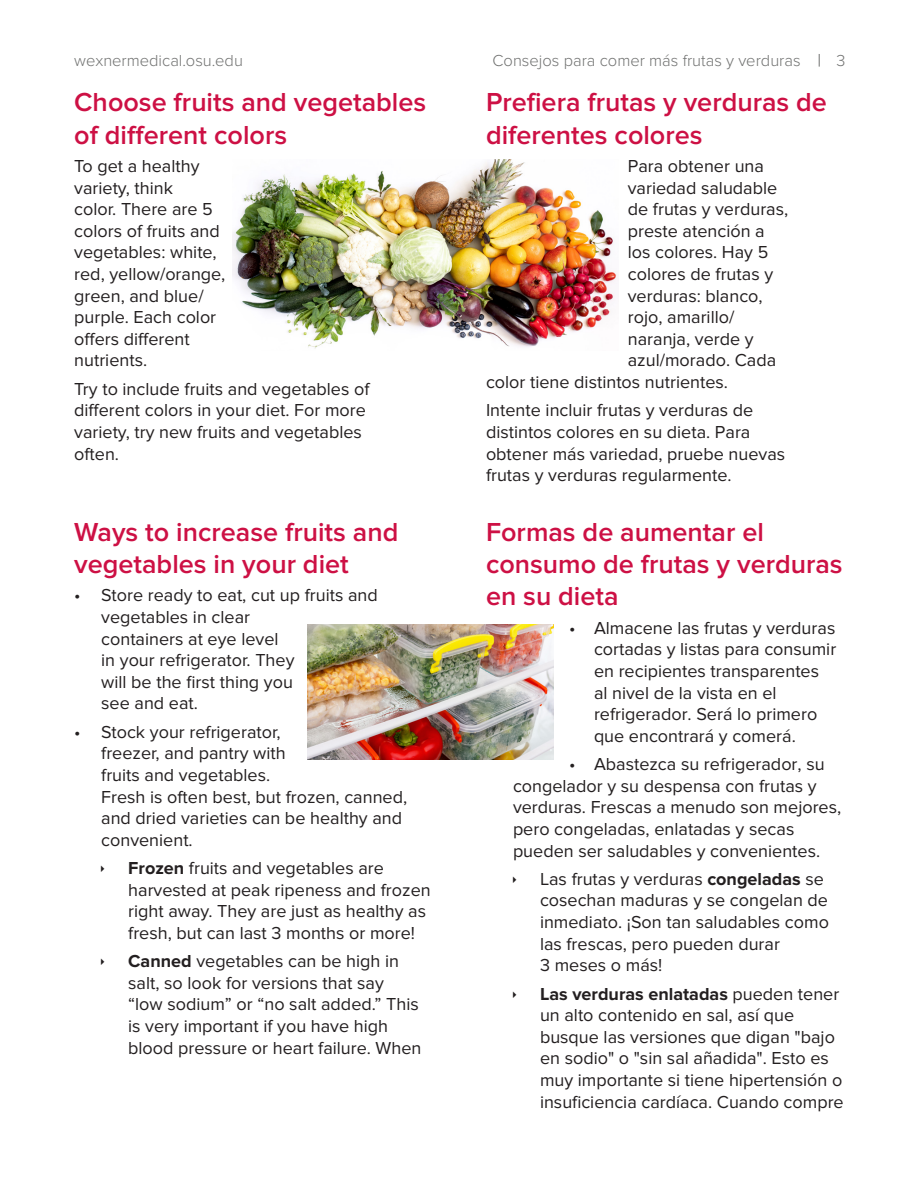
<style>
.page{position:relative;width:918px;height:1188px;background:#fff}
.page>*{position:absolute;margin:0;border:0;box-sizing:border-box;transform-origin:0 0}
.t1{font:600 27px/32.4px "Proxima Nova";color:#cd1044}
.t2{font:18px/21.6px "Proxima Nova";color:#231f20}
.t3{font:300 16.5px "Proxima Nova";color:#717271}
.s1{font-weight:700}
</style>
<div class="page">
<svg style="left:819px;top:54px;width:1px;height:13px"></svg>
<img style="left:232px;top:159px;width:385px;height:190px">
<img style="left:307px;top:624px;width:247px;height:135px">
<p class="t3" style="left:74px;top:51px;width:170px">wexnermedical.osu.edu</p>
<p class="t3" style="left:493px;top:51px;width:310px">Consejos para comer más frutas y verduras</p>
<p class="t3" style="left:837px;top:51px;width:10px">3</p>
<h2 class="t1" style="left:74px;top:87px;width:353px">Choose fruits and vegetables of different colors</h2>
<p class="t2" style="left:74px;top:156px;width:153px">To get a healthy variety, think<br>color. There are 5 colors of fruits and vegetables: white, red, yellow/orange, green, and blue/ purple. Each color offers different nutrients.</p>
<p class="t2" style="left:74px;top:378px;width:297px">Try to include fruits and vegetables of different colors in your diet. For more variety, try new fruits and vegetables often.</p>
<h2 class="t1" style="left:486px;top:87px;width:342px">Prefiera frutas y verduras de diferentes colores</h2>
<p class="t2" style="left:628px;top:156px;width:138px">Para obtener una</p>
<p class="t2" style="left:628px;top:177px;width:151px">variedad saludable</p>
<p class="t2" style="left:628px;top:199px;width:162px">de frutas y verduras,</p>
<p class="t2" style="left:628px;top:220px;width:138px">preste atención a</p>
<p class="t2" style="left:628px;top:242px;width:142px">los colores. Hay 5</p>
<p class="t2" style="left:628px;top:264px;width:147px">colores de frutas y</p>
<p class="t2" style="left:628px;top:285px;width:136px">verduras: blanco,</p>
<p class="t2" style="left:628px;top:307px;width:108px">rojo, amarillo/</p>
<p class="t2" style="left:628px;top:328px;width:127px">naranja, verde y</p>
<p class="t2" style="left:628px;top:350px;width:150px">azul/morado. Cada</p>
<p class="t2" style="left:486px;top:372px;width:244px">color tiene distintos nutrientes.</p>
<p class="t2" style="left:486px;top:400px;width:301px">Intente incluir frutas y verduras de distintos colores en su dieta. Para obtener más variedad, pruebe nuevas frutas y verduras regularmente.</p>
<h2 class="t1" style="left:486px;top:516px;width:358px">Formas de aumentar el consumo de frutas y verduras en su dieta</h2>
<p class="t2" style="left:594px;top:617px;width:244px;text-indent:-25px">• Almacene las frutas y verduras cortadas y listas para consumir en recipientes transparentes al nivel de la vista en el refrigerador. Será lo primero que encontrará y comerá.</p>
<p class="t2" style="left:513px;top:754px;width:330px;text-indent:56px">• Abastezca su refrigerador, su congelador y su despensa con frutas y verduras. Frescas a menudo son mejores, pero congeladas, enlatadas y secas pueden ser saludables y convenientes.</p>
<p class="t2" style="left:540px;top:868px;width:291px">Las frutas y verduras <span class="s1">congeladas</span> se cosechan maduras y se congelan de inmediato. ¡Son tan saludables como las frescas, pero pueden durar<br>3 meses o más!</p>
<p class="t2" style="left:540px;top:983px;width:305px"><span class="s1">Las verduras enlatadas</span> pueden tener un alto contenido en sal, así que busque las versiones que digan "bajo en sodio" o "sin sal añadida". Esto es muy importante si tiene hipertensión o insuficiencia cardíaca. Cuando compre</p>
<h2 class="t1" style="left:74px;top:516px;width:326px">Ways to increase fruits and vegetables in your diet</h2>
<p class="t2" style="left:101px;top:585px;width:278px;text-indent:-27px">• Store ready to eat, cut up fruits and vegetables in clear<br>containers at eye level<br>in your refrigerator. They<br>will be the first thing you<br>see and eat.</p>
<p class="t2" style="left:101px;top:721px;width:308px;text-indent:-27px">• Stock your refrigerator,<br>freezer, and pantry with<br>fruits and vegetables.<br>Fresh is often best, but frozen, canned, and dried varieties can be healthy and convenient.</p>
<p class="t2" style="left:128px;top:858px;width:304px"><span class="s1">Frozen</span> fruits and vegetables are harvested at peak ripeness and frozen right away. They are just as healthy as fresh, but can last 3 months or more!</p>
<p class="t2" style="left:128px;top:951px;width:295px"><span class="s1">Canned</span> vegetables can be high in salt, so look for versions that say “low sodium” or “no salt added.” This is very important if you have high blood pressure or heart failure. When</p>
</div>
